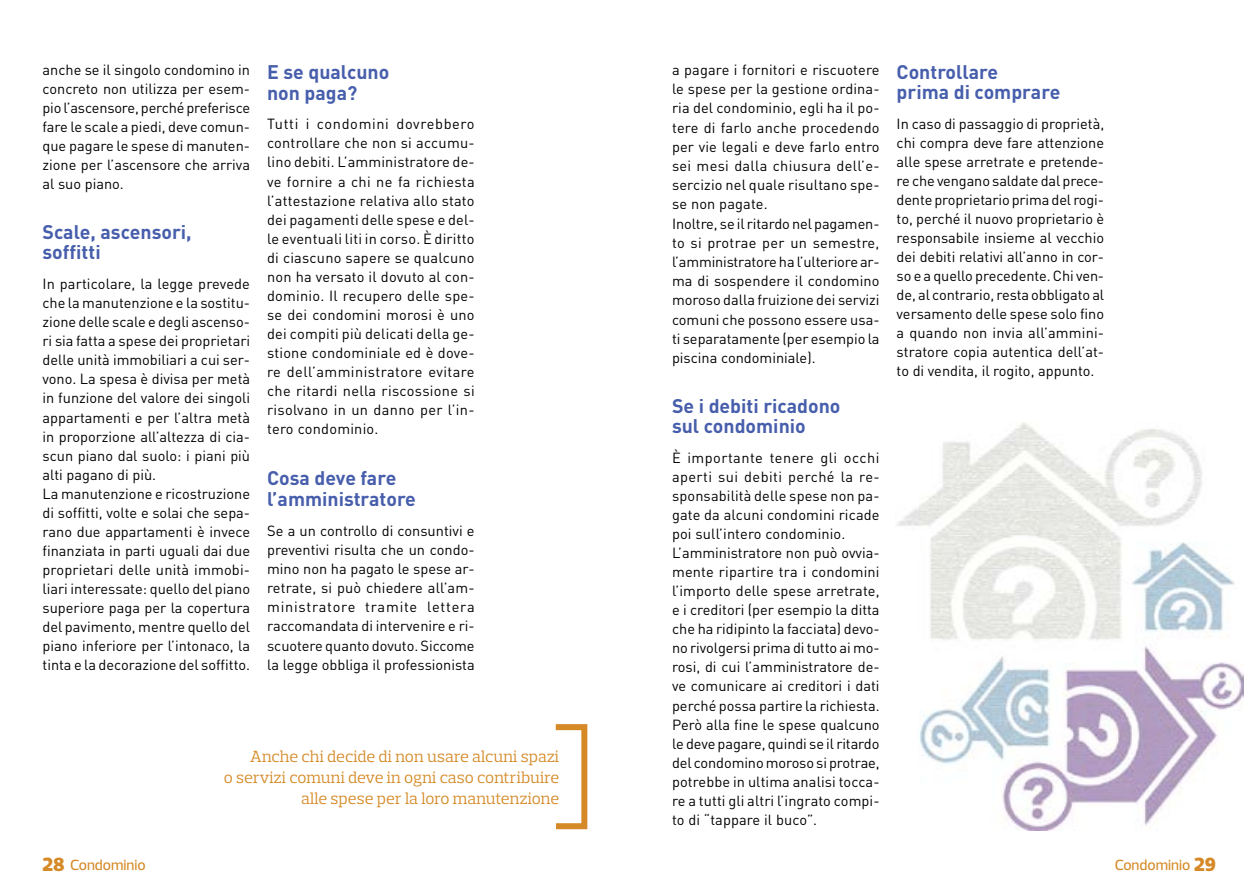
<style>
.page{position:relative;width:1259px;height:893px;background:#fff}
.page>*{position:absolute;margin:0;border:0;box-sizing:border-box;transform-origin:0 0}
.tit3{font:700 19.5px/20.2px "DIN Pro";color:#475eac}
.FRASETTONEOK{font:16.5px "Prelo Slab";letter-spacing:.01em;color:#d58a27}
.t1{font:500 15px "Prelo";color:#d58a27}
.txt_ok{font:14.55px/19px "DIN Pro";color:#000;text-align:justify}
.s1{font-weight:900;font-size:19.5px}
</style>
<div class="page">
<div style="left:553px;top:724px;width:34px;height:105px;border:6px solid #d58a27"></div>
<img style="left:897px;top:423px;width:346px;height:407px">
<p class="txt_ok" style="left:43px;top:59px;width:209px">anche se il singolo condomino in concreto non utilizza per esem&shy;pio l’ascensore, perché preferisce fare le scale a piedi, deve comun&shy;que pagare le spese di manuten&shy;zione per l’ascensore che arriva al suo piano.</p>
<p class="tit3" style="left:43px;top:220px;width:151px">Scale, ascensori, soffitti</p>
<p class="txt_ok" style="left:43px;top:273px;width:209px">In particolare, la legge prevede che la manutenzione e la sostitu&shy;zione delle scale e degli ascenso&shy;ri sia fatta a spese dei proprietari delle unità immobiliari a cui ser&shy;vono. La spesa è divisa per metà in funzione del valore dei singoli appartamenti e per l’altra metà in proporzione all’altezza di cia&shy;scun piano dal suolo: i piani più alti pagano di più.</p>
<p class="txt_ok" style="left:43px;top:482px;width:209px">La manutenzione e ricostruzione di soffitti, volte e solai che sepa&shy;rano due appartamenti è invece finanziata in parti uguali dai due proprietari delle unità immobi&shy;liari interessate: quello del piano superiore paga per la copertura del pavimento, mentre quello del piano inferiore per l’intonaco, la tinta e la decorazione del soffitto.</p>
<p class="tit3" style="left:267px;top:59px;width:124px">E se qualcuno</p>
<p class="tit3" style="left:267px;top:80px;width:92px">non paga?</p>
<p class="txt_ok" style="left:267px;top:113px;width:209px">Tutti i condomini dovrebbero controllare che non si accumu&shy;lino debiti. L’amministratore de&shy;ve fornire a chi ne fa richiesta l’attestazione relativa allo stato dei pagamenti delle spese e del&shy;le eventuali liti in corso. È diritto di ciascuno sapere se qualcuno non ha versato il dovuto al con&shy;dominio. Il recupero delle spe&shy;se dei condomini morosi è uno dei compiti più delicati della ge&shy;stione condominiale ed è dove&shy;re dell’amministratore evitare che ritardi nella riscossione si risolvano in un danno per l’in&shy;tero condominio.</p>
<p class="tit3" style="left:267px;top:465px;width:150px;line-height:21px">Cosa deve fare l’amministratore</p>
<p class="txt_ok" style="left:267px;top:519px;width:209px">Se a un controllo di consuntivi e preventivi risulta che un condo&shy;mino non ha pagato le spese ar&shy;retrate, si può chiedere all’am&shy;ministratore tramite lettera raccomandata di intervenire e ri&shy;scuotere quanto dovuto. Siccome la legge obbliga il professionista</p>
<p class="FRASETTONEOK" style="left:250px;top:746px;width:310px">Anche chi decide di non usare alcuni spazi</p>
<p class="FRASETTONEOK" style="left:224px;top:767px;width:337px">o servizi comuni deve in ogni caso contribuire</p>
<p class="FRASETTONEOK" style="left:301px;top:788px;width:259px">alle spese per la loro manutenzione</p>
<p class="txt_ok" style="left:672px;top:59px;width:209px">a pagare i fornitori e riscuotere le spese per la gestione ordina&shy;ria del condominio, egli ha il po&shy;tere di farlo anche procedendo per vie legali e deve farlo entro sei mesi dalla chiusura dell’e&shy;sercizio nel quale risultano spe&shy;se non pagate.</p>
<p class="txt_ok" style="left:672px;top:212px;width:209px">Inoltre, se il ritardo nel pagamen&shy;to si protrae per un semestre, l’amministratore ha l’ulteriore ar&shy;ma di sospendere il condomino moroso dalla fruizione dei servizi comuni che possono essere usa&shy;ti separatamente (per esempio la piscina condominiale).</p>
<p class="tit3" style="left:672px;top:393px;width:170px">Se i debiti ricadono</p>
<p class="tit3" style="left:672px;top:414px;width:135px">sul condominio</p>
<p class="txt_ok" style="left:672px;top:447px;width:209px">È importante tenere gli occhi aperti sui debiti perché la re&shy;sponsabilità delle spese non pa&shy;gate da alcuni condomini ricade poi sull’intero condominio.</p>
<p class="txt_ok" style="left:672px;top:542px;width:209px">L’amministratore non può ovvia&shy;mente ripartire tra i condomini l’importo delle spese arretrate, e i creditori (per esempio la ditta che ha ridipinto la facciata) devo&shy;no rivolgersi prima di tutto ai mo&shy;rosi, di cui l’amministratore de&shy;ve comunicare ai creditori i dati perché possa partire la richiesta.<br>Però alla fine le spese qualcuno le deve pagare, quindi se il ritardo del condomino moroso si protrae, potrebbe in ultima analisi tocca&shy;re a tutti gli altri l’ingrato compi&shy;to di “tappare il buco”.</p>
<p class="tit3" style="left:896px;top:59px;width:103px">Controllare</p>
<p class="tit3" style="left:896px;top:79px;width:165px">prima di comprare</p>
<p class="txt_ok" style="left:896px;top:112px;width:209px">In caso di passaggio di proprietà, chi compra deve fare attenzione alle spese arretrate e pretende&shy;re che vengano saldate dal prece&shy;dente proprietario prima del rogi&shy;to, perché il nuovo proprietario è responsabile insieme al vecchio dei debiti relativi all’anno in cor&shy;so e a quello precedente. Chi ven&shy;de, al contrario, resta obbligato al versamento delle spese solo fino a quando non invia all’ammini&shy;stratore copia autentica dell’at&shy;to di vendita, il rogito, appunto.</p>
<p class="t1" style="left:43px;top:856px;width:105px"><span class="s1">28</span> Condominio</p>
<p class="t1" style="left:1114px;top:856px;width:103px">Condominio <span class="s1">29</span></p>
</div>
